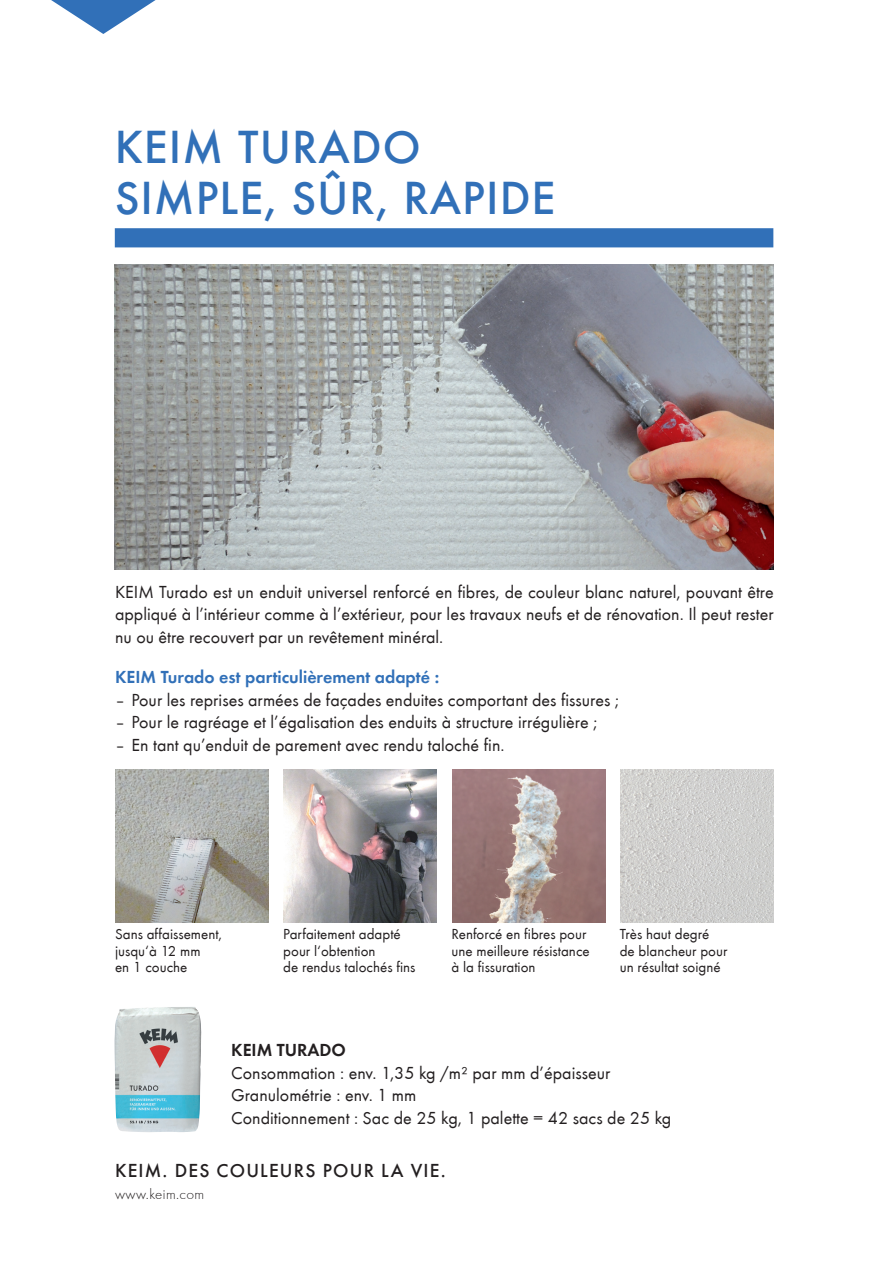
<style>
.page{position:relative;width:893px;height:1263px;background:#fff}
.page>*{position:absolute;margin:0;border:0;box-sizing:border-box;transform-origin:0 0}
.t1{font:500 48px/50.4px "Futura T";letter-spacing:.02em;color:#3170b8}
.t2{font:500 19.5px "Futura T";letter-spacing:.06em;color:#231f20}
.t3{font:18px/22.5px "Futura T Boo";color:#231f20;text-align:justify}
.t4{font:18px "Futura T Dem";color:#3170b8}
.t5{font:18px "Futura T Dem";color:#231f20}
.t6{font:15px/16.5px "Futura T Boo";color:#231f20}
.t7{font:300 15px "Futura T";letter-spacing:.025em;color:#231f20}
</style>
<div class="page">
<img style="left:115px;top:264px;width:659px;height:306px">
<div style="left:115px;top:228px;width:658px;height:19px;background:#3170b8"></div>
<svg style="left:51px;top:0;width:105px;height:34px"></svg>
<img style="left:115px;top:770px;width:153px;height:153px">
<img style="left:284px;top:770px;width:153px;height:153px">
<img style="left:452px;top:770px;width:153px;height:153px">
<img style="left:621px;top:770px;width:153px;height:153px">
<img style="left:114px;top:1007px;width:87px;height:125px">
<p class="t1" style="left:115px;top:122px;width:442px">KEIM TURADO<br>SIMPLE, SÛR, RAPIDE</p>
<p class="t3" style="left:115px;top:581px;width:660px">KEIM Turado est un enduit universel renforcé en fibres, de couleur blanc naturel, pouvant être appliqué à l’intérieur comme à l’extérieur, pour les travaux neufs et de rénovation. Il peut rester nu ou être recouvert par un revêtement minéral.</p>
<p class="t4" style="left:115px;top:667px;width:326px">KEIM Turado est particulièrement adapté :</p>
<p class="t3" style="left:115px;top:689px;width:505px">– Pour les reprises armées de façades enduites comportant des fissures ;</p>
<p class="t3" style="left:115px;top:711px;width:484px">– Pour le ragréage et l’égalisation des enduits à structure irrégulière ;</p>
<p class="t3" style="left:115px;top:734px;width:391px">– En tant qu’enduit de parement avec rendu taloché fin.</p>
<p class="t6" style="left:115px;top:926px;width:108px">Sans affaissement, jusqu‘à 12 mm<br>en 1 couche</p>
<p class="t6" style="left:283px;top:926px;width:119px">Parfaitement adapté pour l‘obtention</p>
<p class="t6" style="left:283px;top:959px;width:134px">de rendus talochés fins</p>
<p class="t6" style="left:452px;top:926px;width:140px">Renforcé en fibres pour une meilleure résistance à la fissuration</p>
<p class="t6" style="left:620px;top:926px;width:109px">Très haut degré de blancheur pour un résultat soigné</p>
<p class="t5" style="left:231px;top:1040px;width:116px">KEIM TURADO</p>
<p class="t3" style="left:231px;top:1062px;width:381px">Consommation : env. 1,35 kg /m² par mm d’épaisseur</p>
<p class="t3" style="left:231px;top:1084px;width:187px">Granulométrie : env. 1 mm</p>
<p class="t3" style="left:231px;top:1107px;width:442px">Conditionnement : Sac de 25 kg, 1 palette = 42 sacs de 25 kg</p>
<p class="t2" style="left:115px;top:1159px;width:332px">KEIM. DES COULEURS POUR LA VIE.</p>
<p class="t7" style="left:115px;top:1186px;width:91px">www.keim.com</p>
</div>
